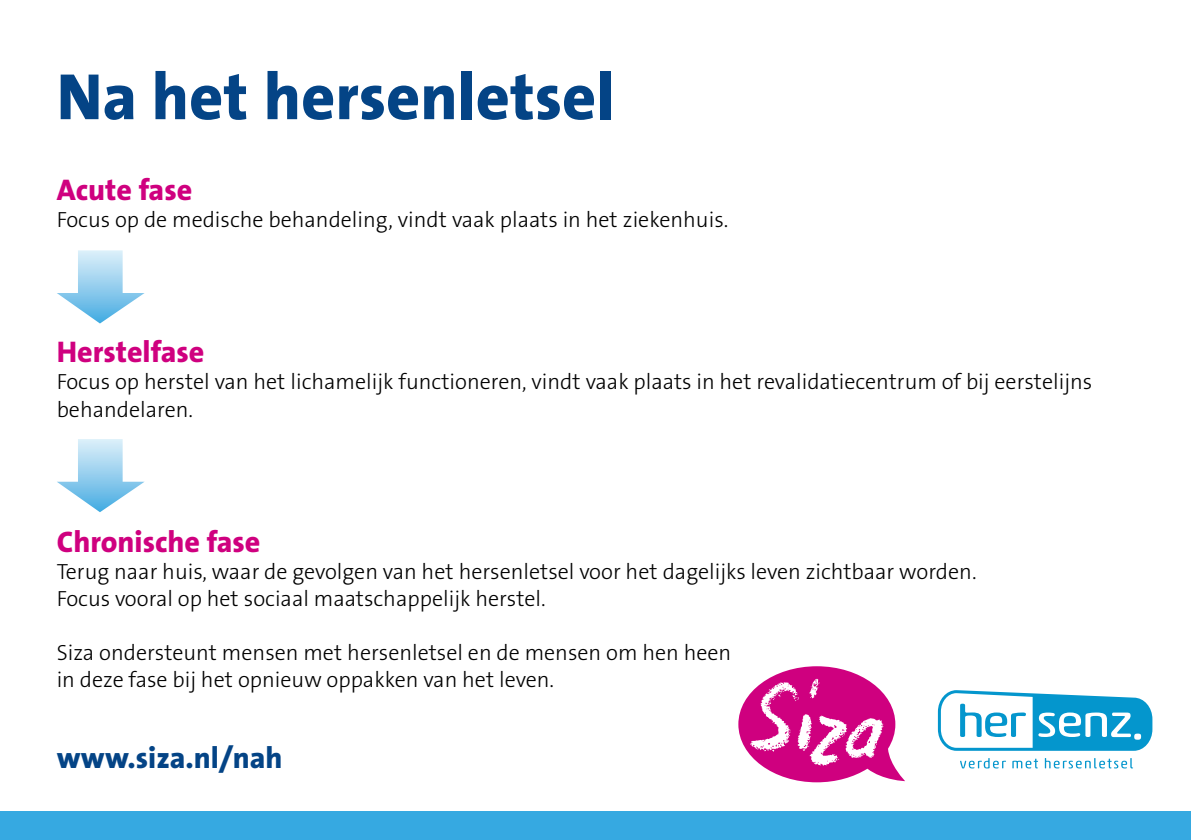
<style>
.page{position:relative;width:1191px;height:840px;background:#fff}
.page>*{position:absolute;margin:0;border:0;box-sizing:border-box;transform-origin:0 0}
.t1{font:800 66px "The Sans B8";color:#044486}
.t2{font:800 30px "The Sans B8";color:#cf007f}
.t3{font:800 30px "The Sans B8";color:#044486}
.t4{font:300 22px/27px "The Sans B3";color:#000}
</style>
<div class="page">
<div style="left:0;top:811px;width:1191px;height:28px;background:#36a9e1"></div>
<svg style="left:57px;top:250px;width:88px;height:73px"></svg>
<svg style="left:57px;top:439px;width:88px;height:73px"></svg>
<svg style="left:738px;top:666px;width:167px;height:115px"></svg>
<svg style="left:960px;top:758px;width:46px;height:10px"></svg>
<svg style="left:1012px;top:758px;width:26px;height:10px"></svg>
<svg style="left:1044px;top:758px;width:89px;height:10px"></svg>
<svg style="left:938px;top:690px;width:214px;height:60px"></svg>
<h1 class="t1" style="left:57px;top:61px;width:559px">Na het hersenletsel</h1>
<h2 class="t2" style="left:57px;top:174px;width:137px">Acute fase</h2>
<p class="t4" style="left:57px;top:207px;width:673px">Focus op de medische behandeling, vindt vaak plaats in het ziekenhuis.</p>
<h2 class="t2" style="left:57px;top:336px;width:149px">Herstelfase</h2>
<p class="t4" style="left:57px;top:369px;width:1037px">Focus op herstel van het lichamelijk functioneren, vindt vaak plaats in het revalidatiecentrum of bij eerstelijns behandelaren.</p>
<h2 class="t2" style="left:57px;top:525px;width:205px">Chronische fase</h2>
<p class="t4" style="left:57px;top:558px;width:921px">Terug naar huis, waar de gevolgen van het hersenletsel voor het dagelijks leven zichtbaar worden.<br>Focus vooral op het sociaal maatschappelijk herstel.</p>
<p class="t4" style="left:57px;top:639px;width:676px">Siza ondersteunt mensen met hersenletsel en de mensen om hen heen in deze fase bij het opnieuw oppakken van het leven.</p>
<h2 class="t3" style="left:57px;top:741px;width:227px">www.siza.nl/nah</h2>
</div>
